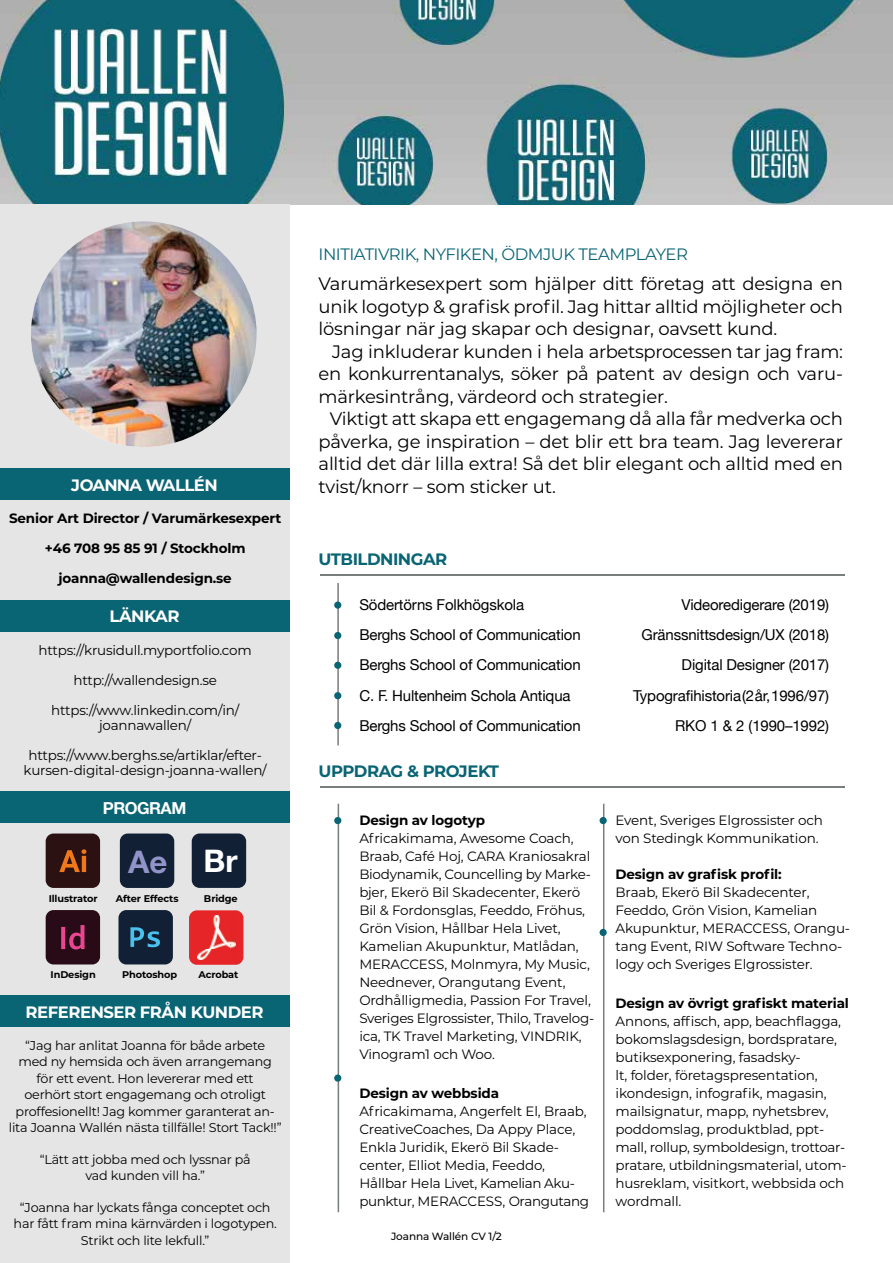
<style>
.page{position:relative;width:893px;height:1263px;background:#fff}
.page>*{position:absolute;margin:0;border:0;box-sizing:border-box;transform-origin:0 0}
.t1{font:700 31.2px "Helvetica Neue";color:#9294c9}
.t2{font:18px/22.5px "Montserrat";letter-spacing:-.01em;color:#000;text-align:justify}
.t3{font:700 16.5px "Montserrat";letter-spacing:-.03em;color:#fff}
.t4{font:16.5px "Montserrat";letter-spacing:-.03em;color:#096473}
.t5{font:700 16.5px "Montserrat";letter-spacing:-.03em;color:#096473}
.t6{font:700 16.5px "Helvetica Neue";letter-spacing:-.03em;color:#fff}
.t7{font:15px "Helvetica Neue";letter-spacing:-.01em;color:#000}
.t8{font:13.5px/18px "Montserrat";letter-spacing:-.01em;color:#000}
.t9{font:700 13.5px "Montserrat";letter-spacing:-.01em;color:#000}
.t10{font:12.75px/16.5px "Montserrat";letter-spacing:-.015em;color:#000;text-align:center}
.t11{font:500 10.5px "Montserrat";letter-spacing:-.01em;color:#000}
.t12{font:700 9.75px "Montserrat";letter-spacing:-.01em;color:#000}
.s1{color:#fff}
</style>
<div class="page">
<hr style="left:338px;top:804px;width:1px;height:408px;background:#787d7d">
<hr style="left:337px;top:583px;width:2px;height:162px;background:#787d7d">
<img style="left:0;top:0;width:893px;height:204px">
<div style="left:334px;top:601px;width:7px;height:8px;background:#096473;border-radius:50%"></div>
<div style="left:334px;top:632px;width:7px;height:7px;background:#096473;border-radius:50%"></div>
<div style="left:334px;top:722px;width:7px;height:7px;background:#096473;border-radius:50%"></div>
<div style="left:0;top:205px;width:289px;height:1058px;background:#e5e5e5"></div>
<img style="left:31px;top:221px;width:226px;height:226px;border-radius:113px">
<div style="left:0;top:468px;width:289px;height:32px;background:#096473"></div>
<div style="left:0;top:600px;width:289px;height:31px;background:#096473"></div>
<div style="left:0;top:791px;width:289px;height:32px;background:#096473"></div>
<hr style="left:320px;top:574px;width:524px;height:2px;background:#787d7d">
<div style="left:334px;top:662px;width:7px;height:7px;background:#096473;border-radius:50%"></div>
<div style="left:334px;top:692px;width:7px;height:7px;background:#096473;border-radius:50%"></div>
<hr style="left:320px;top:786px;width:524px;height:2px;background:#787d7d">
<div style="left:334px;top:817px;width:7px;height:7px;background:#096473;border-radius:50%"></div>
<div style="left:334px;top:1074px;width:7px;height:8px;background:#096473;border-radius:50%"></div>
<hr style="left:603px;top:804px;width:1px;height:408px;background:#787d7d">
<div style="left:600px;top:817px;width:7px;height:7px;background:#096473;border-radius:50%"></div>
<div style="left:600px;top:929px;width:7px;height:7px;background:#096473;border-radius:50%"></div>
<div style="left:46px;top:910px;width:54px;height:54px;background:#290b17;border-radius:8px"></div>
<svg style="left:61px;top:925px;width:24px;height:24px"></svg>
<div style="left:118px;top:910px;width:55px;height:54px;background:#112034;border-radius:8px"></div>
<svg style="left:130px;top:927px;width:30px;height:20px"></svg>
<div style="left:189px;top:910px;width:54px;height:55px;background:#e52528;border-radius:8px"></div>
<img style="left:198px;top:915px;width:38px;height:44px">
<div style="left:46px;top:833px;width:54px;height:55px;background:#2b1111;border-radius:8px"></div>
<svg style="left:59px;top:849px;width:27px;height:23px"></svg>
<div style="left:192px;top:833px;width:54px;height:55px;background:#112034;border-radius:8px"></div>
<div style="left:120px;top:833px;width:54px;height:55px;background:#112034;border-radius:8px"></div>
<div style="left:0;top:995px;width:289px;height:32px;background:#096473"></div>
<p class="t3" style="left:71px;top:473px;width:148px">JOANNA WALLÉN</p>
<p class="t9" style="left:9px;top:509px;width:274px">Senior Art Director / Varumärkesexpert</p>
<p class="t9" style="left:45px;top:539px;width:202px">+46 708 95 85 91 / Stockholm</p>
<p class="t9" style="left:59px;top:569px;width:175px">joanna@wallendesign.se</p>
<p class="t3" style="left:110px;top:604px;width:72px">LÄNKAR</p>
<p class="t8" style="left:39px;top:641px;width:215px">https://krusidull.myportfolio.com</p>
<p class="t8" style="left:73px;top:671px;width:145px">http://wallendesign.se</p>
<p class="t8" style="left:51px;top:702px;width:190px;line-height:15px;text-align:center">https://www.linkedin.com/in/ joannawallen/</p>
<p class="t8" style="left:24px;top:747px;width:245px;line-height:15px;text-align:center">https://www.berghs.se/artiklar/efter&shy;kursen-digital-design-joanna-wallen/</p>
<p class="t6" style="left:103px;top:795px;width:85px">PROGRAM</p>
<h1 class="t1" style="left:128px;top:837px;width:111px">Ae <span class="s1">Br</span></h1>
<p class="t12" style="left:49px;top:891px;width:51px">Illustrator</p>
<p class="t12" style="left:116px;top:891px;width:64px">After Effects</p>
<p class="t12" style="left:204px;top:891px;width:35px">Bridge</p>
<p class="t12" style="left:51px;top:968px;width:47px">InDesign</p>
<p class="t12" style="left:122px;top:968px;width:57px">Photoshop</p>
<p class="t12" style="left:198px;top:968px;width:41px">Acrobat</p>
<p class="t3" style="left:26px;top:1000px;width:239px">REFERENSER FRÅN KUNDER</p>
<p class="t10" style="left:9px;top:1037px;width:274px">“Jag har anlitat Joanna för både arbete<br>med ny hemsida och även arrangemang för ett event. Hon levererar med ett<br>oerhört stort engagemang och otroligt proffesionellt! Jag kommer garanterat an&shy;lita Joanna Wallén nästa tillfälle! Stort Tack!!”</p>
<p class="t10" style="left:40px;top:1151px;width:213px">“Lätt att jobba med och lyssnar på vad kunden vill ha.”</p>
<p class="t10" style="left:14px;top:1199px;width:265px">“Joanna har lyckats fånga conceptet och har fått fram mina kärnvärden i logotypen.<br>Strikt och lite lekfull.”</p>
<p class="t4" style="left:319px;top:243px;width:371px">INITIATIVRIK, NYFIKEN, ÖDMJUK TEAMPLAYER</p>
<h2 class="t2" style="left:319px;top:272px;width:526px">Varumärkesexpert som hjälper ditt företag att designa en unik logotyp &amp; grafisk profil. Jag hittar alltid möjligheter och lösningar när jag skapar och designar, oavsett kund.</h2>
<h2 class="t2" style="left:319px;top:340px;width:526px;text-indent:14px">Jag inkluderar kunden i hela arbetsprocessen tar jag fram: en konkurrentanalys, söker på patent av design och varu&shy;märkesintrång, värdeord och strategier.</h2>
<h2 class="t2" style="left:319px;top:407px;width:526px;text-indent:11px">Viktigt att skapa ett engagemang då alla får medverka och påverka, ge inspiration – det blir ett bra team. Jag levererar alltid det där lilla extra! Så det blir elegant och alltid med en tvist/knorr – som sticker ut.</h2>
<p class="t5" style="left:319px;top:547px;width:130px">UTBILDNINGAR</p>
<p class="t7" style="left:359px;top:594px;width:166px">Södertörns Folkhögskola</p>
<p class="t7" style="left:682px;top:594px;width:149px">Videoredigerare (2019)</p>
<p class="t7" style="left:359px;top:624px;width:223px">Berghs School of Communication</p>
<p class="t7" style="left:641px;top:624px;width:189px">Gränssnittsdesign/UX (2018)</p>
<p class="t7" style="left:359px;top:654px;width:223px">Berghs School of Communication</p>
<p class="t7" style="left:682px;top:654px;width:149px">Digital Designer (2017)</p>
<p class="t7" style="left:359px;top:684px;width:213px">C. F. Hultenheim Schola Antiqua</p>
<p class="t7" style="left:633px;top:684px;width:197px">Typografihistoria (2 år, 1996/97)</p>
<p class="t7" style="left:359px;top:714px;width:223px">Berghs School of Communication</p>
<p class="t7" style="left:675px;top:714px;width:156px">RKO 1 &amp; 2 (1990–1992)</p>
<p class="t5" style="left:319px;top:759px;width:182px">UPPDRAG &amp; PROJEKT</p>
<p class="t9" style="left:359px;top:811px;width:127px">Design av logotyp</p>
<p class="t8" style="left:359px;top:829px;width:236px">Africakimama, Awesome Coach, Braab, Café Hoj, CARA Kraniosakral Biodynamik, Councelling by Marke&shy;bjer, Ekerö Bil Skadecenter, Ekerö Bil &amp; Fordonsglas, Feeddo, Fröhus, Grön Vision, Hållbar Hela Livet, Kamelian Akupunktur, Matlådan, MERACCESS, Molnmyra, My Music, Neednever, Orangutang Event, Ordhålligmedia, Passion For Travel, Sveriges Elgrossister, Thilo, Travelog&shy;ica, TK Travel Marketing, VINDRIK, Vinogram1 och Woo.</p>
<p class="t9" style="left:359px;top:1084px;width:141px">Design av webbsida</p>
<p class="t8" style="left:359px;top:1102px;width:231px">Africakimama, Angerfelt El, Braab, CreativeCoaches, Da Appy Place, Enkla Juridik, Ekerö Bil Skade&shy;center, Elliot Media, Feeddo, Hållbar Hela Livet, Kamelian Aku&shy;punktur, MERACCESS, Orangutang</p>
<p class="t11" style="left:391px;top:1228px;width:112px">Joanna Wallén CV 1/2</p>
<p class="t8" style="left:615px;top:811px;width:209px">Event, Sveriges Elgrossister och von Stedingk Kommunikation.</p>
<p class="t9" style="left:615px;top:865px;width:168px">Design av grafisk profil:</p>
<p class="t8" style="left:615px;top:883px;width:236px">Braab, Ekerö Bil Skadecenter,<br>Feeddo, Grön Vision, Kamelian<br>Akupunktur, MERACCESS, Orangu&shy;tang Event, RIW Software Techno&shy;logy och Sveriges Elgrossister.</p>
<p class="t9" style="left:615px;top:994px;width:235px">Design av övrigt grafiskt material</p>
<p class="t8" style="left:615px;top:1012px;width:233px">Annons, affisch, app, beachflagga, bokomslagsdesign, bordspratare, butiksexponering, fasadsky-<br>lt, folder, företagspresentation, ikondesign, infografik, magasin, mailsignatur, mapp, nyhetsbrev, poddomslag, produktblad, ppt&shy;mall, rollup, symboldesign, trottoar&shy;pratare, utbildningsmaterial, utom&shy;husreklam, visitkort, webbsida och wordmall.</p>
</div>
